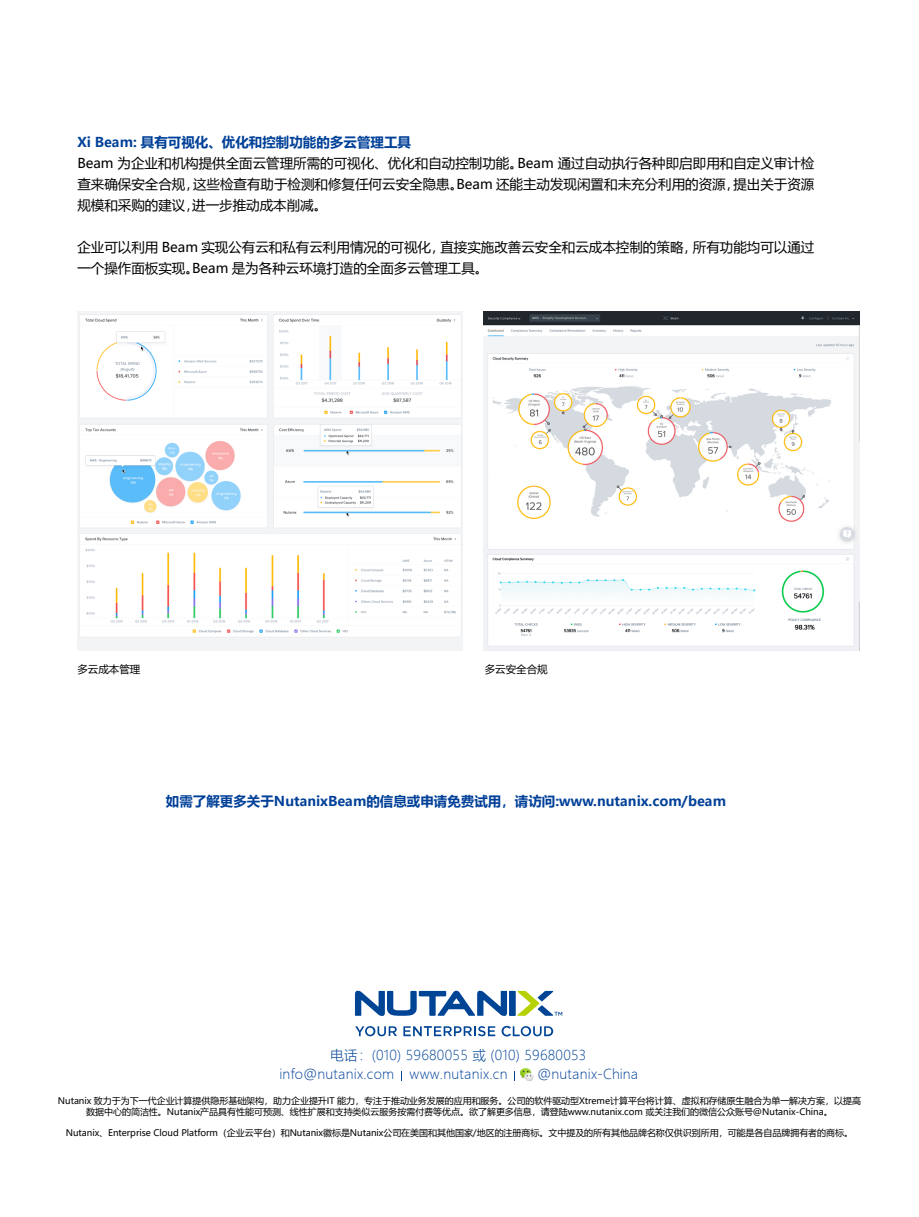
<style>
.page{position:relative;width:919px;height:1217px;background:#fff}
.page>*{position:absolute;margin:0;border:0;box-sizing:border-box;transform-origin:0 0}
.t1{font:13.5px/21px "Microsoft Ya Hei";color:#000;text-align:justify}
.t2{font:700 13.5px "Microsoft Ya Hei";color:#004098}
.t3{font:300 13.5px "Microsoft Ya Hei";letter-spacing:.02em;color:#004098}
.t4{font:300 13.5px "Microsoft Ya Hei";letter-spacing:.02em;color:#004496}
.t5{font:10.5px "Microsoft Ya Hei";color:#000}
.t6{font:9px/10.8px "Microsoft Ya Hei";letter-spacing:-.005em;color:#000;text-align:center}
</style>
<div class="page">
<div style="left:509px;top:990px;width:6px;height:25px;background:#004496"></div>
<svg style="left:355px;top:990px;width:152px;height:25px"></svg>
<svg style="left:355px;top:1026px;width:42px;height:10px"></svg>
<svg style="left:403px;top:1026px;width:92px;height:9px"></svg>
<svg style="left:501px;top:1025px;width:52px;height:11px"></svg>
<svg style="left:517px;top:990px;width:45px;height:25px"></svg>
<img style="left:520px;top:1068px;width:14px;height:13px">
<img style="left:78px;top:311px;width:384px;height:339px">
<img style="left:484px;top:311px;width:375px;height:339px">
<h1 class="t2" style="left:77px;top:133px;width:335px">Xi Beam: 具有可视化、优化和控制功能的多云管理工具</h1>
<h1 class="t1" style="left:77px;top:152px;width:738px">Beam 为企业和机构提供全面云管理所需的可视化、优化和自动控制功能。Beam 通过自动执行各种即启即用和自定义审计检查来确保安全合规，这些检查有助于检测和修复任何云安全隐患。Beam 还能主动发现闲置和未充分利用的资源，提出关于资源规模和采购的建议，进一步推动成本削减。</h1>
<h1 class="t1" style="left:77px;top:236px;width:738px">企业可以利用 Beam 实现公有云和私有云利用情况的可视化，直接实施改善云安全和云成本控制的策略，所有功能均可以通过一个操作面板实现。Beam 是为各种云环境打造的全面多云管理工具。</h1>
<p class="t5" style="left:77px;top:661px;width:65px">多云成本管理</p>
<p class="t5" style="left:484px;top:661px;width:64px">多云安全合规</p>
<h1 class="t2" style="left:166px;top:791px;width:561px">如需了解更多关于NutanixBeam的信息或申请免费试用，请访问:www.nutanix.com/beam</h1>
<h1 class="t4" style="left:330px;top:1046px;width:257px">电话：(010) 59680055 或 (010) 59680053</h1>
<h1 class="t3" style="left:279px;top:1065px;width:230px">info@nutanix.com www.nutanix.cn</h1>
<h1 class="t3" style="left:537px;top:1065px;width:102px">@nutanix-China</h1>
<p class="t6" style="left:58px;top:1094px;width:804px">Nutanix 致力于为下一代企业计算提供隐形基础架构，助力企业提升IT 能力，专注于推动业务发展的应用和服务。公司的软件驱动型Xtreme计算平台将计算、虚拟和存储原生融合为单一解决方案，以提高数据中心的简洁性。Nutanix产品具有性能可预测、线性扩展和支持类似云服务按需付费等优点。欲了解更多信息，请登陆www.nutanix.com 或关注我们的微信公众账号@Nutanix-China。</p>
<p class="t6" style="left:66px;top:1126px;width:788px">Nutanix、Enterprise Cloud Platform（企业云平台）和Nutanix徽标是Nutanix公司在美国和其他国家/地区的注册商标。文中提及的所有其他品牌名称仅供识别所用，可能是各自品牌拥有者的商标。</p>
</div>
